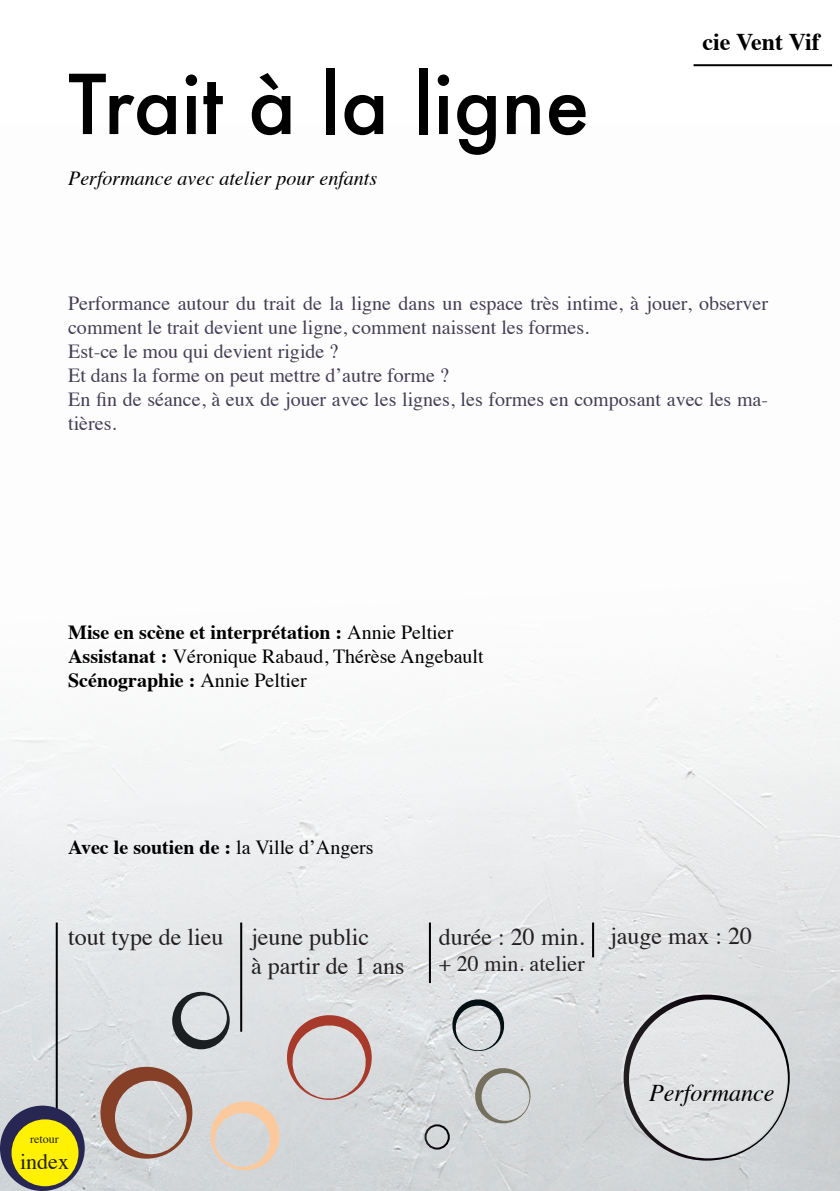
<style>
.page{position:relative;width:840px;height:1191px;background:#fff}
.page>*{position:absolute;margin:0;border:0;box-sizing:border-box;transform-origin:0 0}
.t1{font:500 80px "Futura";color:#000001}
.t2{font:24px/28.8px "Times";color:#231f20}
.t3{font:italic 24px "Times";color:#000001}
.t4{font:700 24px "Times";color:#000001}
.t5{font:22px "Times";color:#231f20}
.t6{font:20px/24px "Times";color:#453e54}
.t7{font:20px/24px "Times";color:#000001}
.t8{font:italic 20px "Times";color:#000001}
.t9{font:700 20px "Times";color:#000001}
.t10{font:12px "Times";color:#231f20}
.s1{font-weight:700}
.s2{font-weight:400}
</style>
<div class="page">
<img style="left:0;top:655px;width:839px;height:536px">
<svg style="left:449px;top:997px;width:57px;height:56px;background:#b7bcbe"></svg>
<svg style="left:471px;top:1064px;width:63px;height:63px;background:#c6c7c6"></svg>
<div style="left:424px;top:1124px;width:25px;height:25px;border:2px solid #fff;border-radius:50%"></div>
<svg style="left:100px;top:991px;width:275px;height:183px;background:#cfcac9"></svg>
<svg style="left:623px;top:994px;width:166px;height:166px;background:#d1d2d3"></svg>
<hr style="left:56px;top:922px;width:2px;height:231px;background:#000001">
<hr style="left:240px;top:922px;width:2px;height:109px;background:#000001">
<hr style="left:428px;top:922px;width:2px;height:61px;background:#000001">
<hr style="left:693px;top:64px;width:138px;height:2px;background:#000001">
<hr style="left:591px;top:922px;width:2px;height:35px;background:#000001">
<svg style="left:0;top:1105px;width:85px;height:86px;background:#767790"></svg>
<div style="left:11px;top:1118px;width:68px;height:69px;background:#fff101;border-radius:50%"></div>
<div style="left:10px;top:1117px;width:70px;height:71px;border:2px solid #282653;border-radius:50%"></div>
<h1 class="t1" style="left:68px;top:49px;width:522px">Trait à la ligne</h1>
<p class="t8" style="left:68px;top:161px;width:310px">Performance avec atelier pour enfants</p>
<p class="t4" style="left:702px;top:19px;width:119px">cie Vent Vif</p>
<p class="t6" style="left:68px;top:289px;width:701px">Performance autour du trait de la ligne dans un espace très intime, à jouer, observer comment le trait devient une ligne, comment naissent les formes.<br>Est-ce le mou qui devient rigide ?<br>Et dans la forme on peut mettre d’autre forme ?<br>En fin de séance, à eux de jouer avec les lignes, les formes en composant avec les ma&shy;tières.</p>
<p class="t7" style="left:68px;top:618px;width:417px"><span class="s1">Mise en scène et interprétation :</span> Annie Peltier<br><span class="s1">Assistanat :</span> Véronique Rabaud, Thérèse Angebault<br><span class="s1">Scénographie :</span> Annie Peltier</p>
<p class="t9" style="left:68px;top:828px;width:307px">Avec le soutien de : <span class="s2">la Ville d’Angers</span></p>
<p class="t2" style="left:68px;top:920px;width:157px">tout type de lieu</p>
<p class="t2" style="left:251px;top:920px;width:155px">jeune public<br>à partir de 1 ans</p>
<p class="t2" style="left:438px;top:920px;width:147px">durée : 20 min.</p>
<p class="t5" style="left:438px;top:943px;width:147px">+ 20 min. atelier</p>
<p class="t2" style="left:609px;top:919px;width:143px">jauge max : 20</p>
<p class="t10" style="left:30px;top:1127px;width:30px">retour</p>
<p class="t5" style="left:20px;top:1141px;width:50px">index</p>
<p class="t3" style="left:648px;top:1072px;width:127px">Performance</p>
</div>
